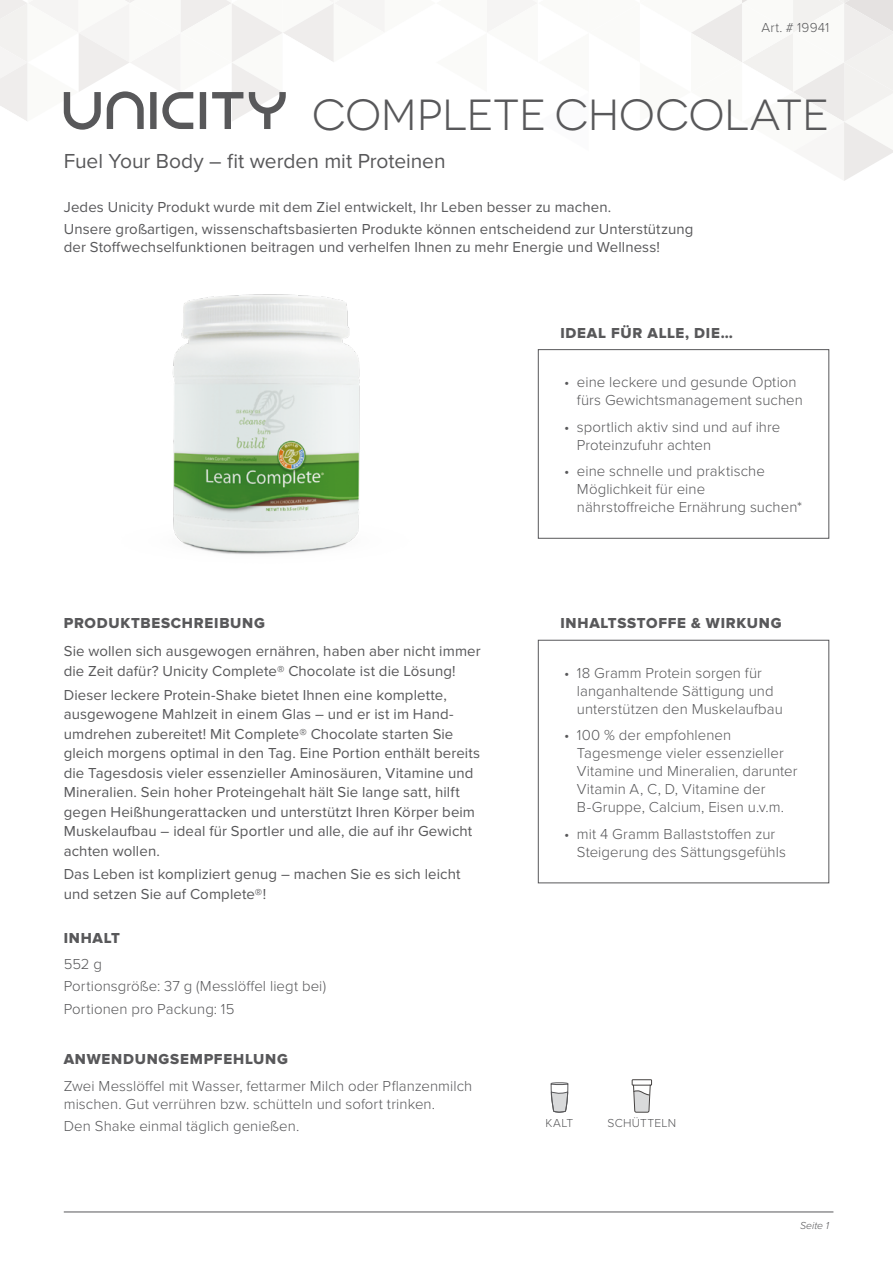
<style>
.page{position:relative;width:893px;height:1263px;background:#fff}
.page>*{position:absolute;margin:0;border:0;box-sizing:border-box;transform-origin:0 0}
.t1{font:43.5px "Novecentowide";color:#58585a}
.t2{font:21px "Proxima Nova";color:#58585a}
.t3{font:15px/19.5px "Proxima Nova";letter-spacing:.005em;color:#58585a}
.t4{font:300 15px/18px "Proxima Nova";letter-spacing:.005em;color:#58585a}
.t5{font:15px "Proxima Nova Extrabld";letter-spacing:.05em;color:#58585a}
.t6{font:300 13.5px "Proxima Nova";letter-spacing:.02em;color:#58585a}
.t7{font:300 12px "Proxima Nova";letter-spacing:.02em;color:#58585a}
.t8{font:italic 300 10.5px "Proxima Nova";color:#58585a}
</style>
<div class="page">
<img style="left:172px;top:294px;width:188px;height:261px">
<hr style="left:64px;top:1212px;width:769px;height:1px;background:#58585a">
<svg style="left:0;top:0;width:893px;height:181px"></svg>
<div style="left:538px;top:640px;width:291px;height:243px;border:1px solid #58585a"></div>
<div style="left:538px;top:349px;width:291px;height:190px;border:1px solid #58585a"></div>
<svg style="left:550px;top:1082px;width:18px;height:31px"></svg>
<svg style="left:632px;top:1079px;width:20px;height:34px"></svg>
<p class="t6" style="left:761px;top:19px;width:69px">Art. # 19941</p>
<h1 class="t1" style="left:312px;top:89px;width:519px">COMPLETE CHOCOLATE</h1>
<h2 class="t2" style="left:64px;top:149px;width:383px">Fuel Your Body – fit werden mit Proteinen</h2>
<p class="t3" style="left:64px;top:196px;width:631px;line-height:22.2px">Jedes Unicity Produkt wurde mit dem Ziel entwickelt, Ihr Leben besser zu machen.<br>Unsere großartigen, wissenschaftsbasierten Produkte können entscheidend zur Unterstützung</p>
<p class="t3" style="left:64px;top:237px;width:598px">der Stoffwechselfunktionen beitragen und verhelfen Ihnen zu mehr Energie und Wellness!</p>
<p class="t5" style="left:560px;top:324px;width:174px">IDEAL FÜR ALLE, DIE…</p>
<p class="t5" style="left:64px;top:615px;width:203px">PRODUKTBESCHREIBUNG</p>
<p class="t3" style="left:64px;top:642px;width:418px">Sie wollen sich ausgewogen ernähren, haben aber nicht immer die Zeit dafür? Unicity Complete® Chocolate ist die Lösung!</p>
<p class="t3" style="left:64px;top:685px;width:418px">Dieser leckere Protein-Shake bietet Ihnen eine komplette, ausgewogene Mahlzeit in einem Glas – und er ist im Hand&shy;umdrehen zubereitet! Mit Complete® Chocolate starten Sie gleich morgens optimal in den Tag. Eine Portion enthält bereits die Tagesdosis vieler essenzieller Aminosäuren, Vitamine und Mineralien. Sein hoher Proteingehalt hält Sie lange satt, hilft gegen Heißhungerattacken und unterstützt Ihren Körper beim Muskelaufbau – ideal für Sportler und alle, die auf ihr Gewicht achten wollen.</p>
<p class="t3" style="left:64px;top:865px;width:398px">Das Leben ist kompliziert genug – machen Sie es sich leicht und setzen Sie auf Complete®!</p>
<p class="t5" style="left:64px;top:929px;width:58px">INHALT</p>
<p class="t4" style="left:64px;top:953px;width:264px;line-height:22.2px">552 g<br>Portionsgröße: 37 g (Messlöffel liegt bei)<br>Portionen pro Packung: 15</p>
<p class="t4" style="left:577px;top:374px;width:227px;text-indent:-13px">• eine leckere und gesunde Option fürs Gewichtsmanagement suchen</p>
<p class="t4" style="left:577px;top:418px;width:205px;text-indent:-13px">• sportlich aktiv sind und auf ihre<br>Proteinzufuhr achten</p>
<p class="t4" style="left:577px;top:463px;width:227px;text-indent:-13px">• eine schnelle und praktische<br>Möglichkeit für eine nährstoffreiche Ernährung suchen*</p>
<p class="t5" style="left:560px;top:615px;width:223px">INHALTSSTOFFE &amp; WIRKUNG</p>
<p class="t4" style="left:577px;top:664px;width:207px;text-indent:-13px">• 18 Gramm Protein sorgen für langanhaltende Sättigung und unterstützen den Muskelaufbau</p>
<p class="t4" style="left:577px;top:727px;width:222px;text-indent:-13px">• 100 % der empfohlenen<br>Tagesmenge vieler essenzieller<br>Vitamine und Mineralien, darunter<br>Vitamin A, C, D, Vitamine der<br>B-Gruppe, Calcium, Eisen u.v.m.</p>
<p class="t4" style="left:577px;top:825px;width:210px;text-indent:-13px">• mit 4 Gramm Ballaststoffen zur<br>Steigerung des Sättungsgefühls</p>
<p class="t5" style="left:64px;top:1051px;width:226px">ANWENDUNGSEMPFEHLUNG</p>
<p class="t4" style="left:64px;top:1077px;width:410px">Zwei Messlöffel mit Wasser, fettarmer Milch oder Pflanzenmilch mischen. Gut verrühren bzw. schütteln und sofort trinken.</p>
<p class="t4" style="left:64px;top:1117px;width:237px">Den Shake einmal täglich genießen.</p>
<p class="t7" style="left:546px;top:1116px;width:29px">KALT</p>
<p class="t7" style="left:608px;top:1116px;width:70px">SCHÜTTELN</p>
<p class="t8" style="left:800px;top:1219px;width:31px">Seite 1</p>
</div>
